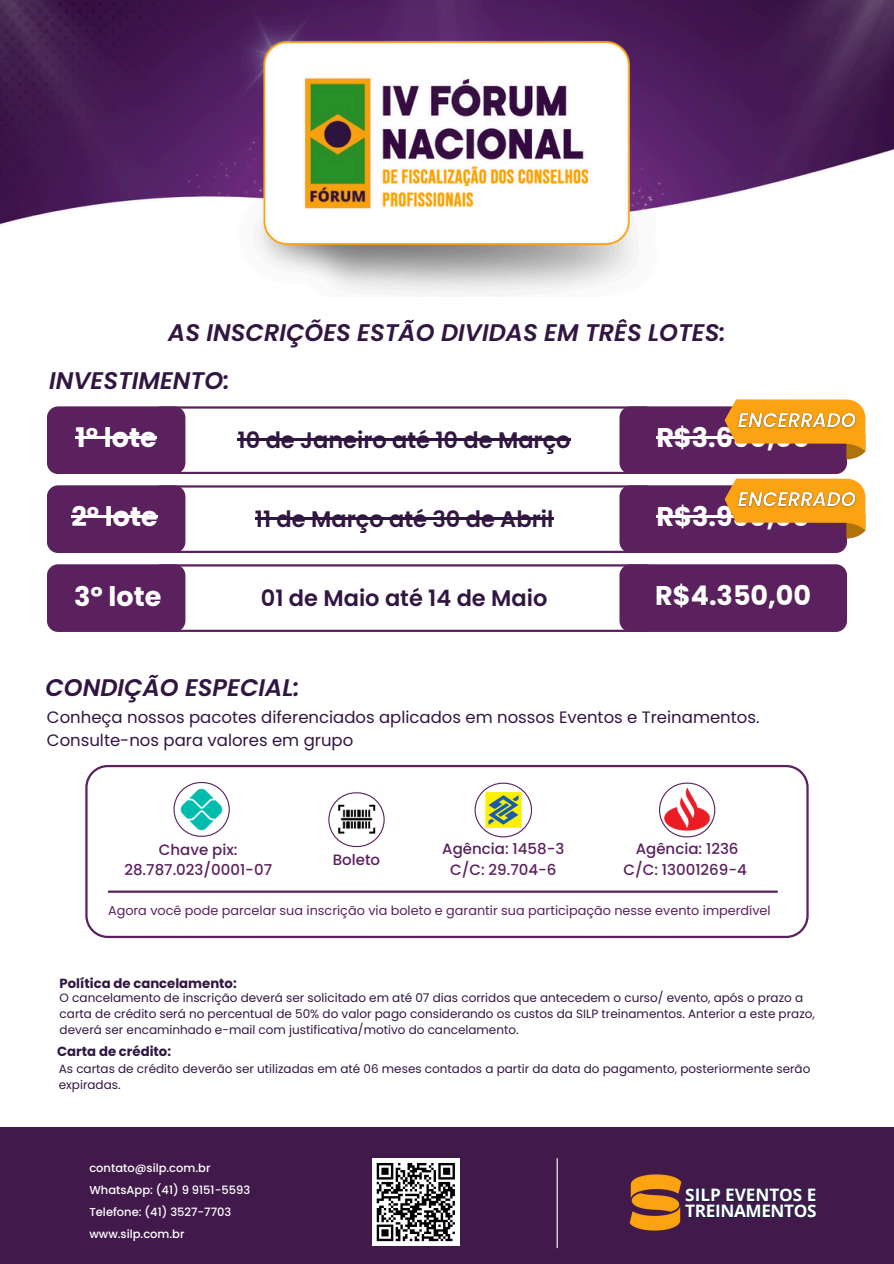
<style>
.page{position:relative;width:894px;height:1264px;background:#fff}
.page>*{position:absolute;margin:0;border:0;box-sizing:border-box;transform-origin:0 0}
.t1{font:700 27px "Poppins";color:#fff}
.t2{font:italic 600 24px "Poppins";color:#321642}
.t3{font:600 22.5px "Poppins";color:#321642}
.t4{font:700 17.25px/16.2px "Open Sans";letter-spacing:-.025em;color:#fff}
.t5{font:16.5px "Poppins";color:#321642}
.t6{font:500 15px "Poppins";color:#5b205e}
.t7{font:700 13.2px "Poppins";color:#321642}
.t8{font:12.75px "Poppins";color:#5b205e}
.t9{font:12px/16px "Poppins";color:#321642}
.t10{font:500 11.55px "Poppins";color:#fff}
</style>
<div class="page">
<div style="left:0;top:1127px;width:893px;height:136px;background:#411a4b"></div>
<hr style="left:556px;top:1158px;width:1px;height:90px;background:#fff">
<div style="left:372px;top:1158px;width:87px;height:87px;background:#fff"></div>
<svg style="left:376px;top:1163px;width:79px;height:79px"></svg>
<img style="left:629px;top:1174px;width:53px;height:56px">
<svg style="left:685px;top:1188px;width:131px;height:29px"></svg>
<svg style="left:177px;top:406px;width:450px;height:68px"></svg>
<div style="left:47px;top:406px;width:138px;height:68px;background:#5b205e;border-radius:11px"></div>
<div style="left:619px;top:406px;width:227px;height:68px;background:#5b205e;border-radius:11px"></div>
<hr style="left:656px;top:436px;width:154px;height:3px;background:#fff">
<hr style="left:237px;top:438px;width:333px;height:3px;background:#321642">
<hr style="left:76px;top:436px;width:81px;height:3px;background:#fff">
<svg style="left:177px;top:485px;width:450px;height:68px"></svg>
<div style="left:47px;top:485px;width:138px;height:68px;background:#5b205e;border-radius:11px"></div>
<div style="left:619px;top:485px;width:227px;height:68px;background:#5b205e;border-radius:11px"></div>
<hr style="left:656px;top:515px;width:153px;height:3px;background:#fff">
<hr style="left:255px;top:517px;width:298px;height:3px;background:#321642">
<hr style="left:71px;top:515px;width:87px;height:3px;background:#fff">
<svg style="left:177px;top:564px;width:450px;height:68px"></svg>
<div style="left:47px;top:564px;width:138px;height:68px;background:#5b205e;border-radius:11px"></div>
<div style="left:619px;top:564px;width:227px;height:68px;background:#5b205e;border-radius:11px"></div>
<img style="left:0;top:0;width:893px;height:292px">
<svg style="left:85px;top:765px;width:723px;height:173px"></svg>
<hr style="left:108px;top:890px;width:669px;height:2px;background:#5b205e">
<svg style="left:328px;top:792px;width:56px;height:55px"></svg>
<svg style="left:173px;top:782px;width:57px;height:54px"></svg>
<img style="left:178px;top:786px;width:46px;height:46px">
<svg style="left:474px;top:782px;width:58px;height:55px"></svg>
<svg style="left:658px;top:782px;width:57px;height:55px"></svg>
<img style="left:664px;top:786px;width:45px;height:45px">
<svg style="left:724px;top:399px;width:141px;height:60px"></svg>
<img style="left:733px;top:407px;width:127px;height:27px">
<svg style="left:724px;top:478px;width:141px;height:60px"></svg>
<img style="left:733px;top:486px;width:127px;height:27px">
<p class="t2" style="left:168px;top:316px;width:558px">AS INSCRIÇÕES ESTÃO DIVIDAS EM TRÊS LOTES:</p>
<h1 class="t2" style="left:49px;top:363px;width:182px">INVESTIMENTO:</h1>
<p class="t1" style="left:76px;top:418px;width:83px">1º lote</p>
<h3 class="t3" style="left:237px;top:424px;width:334px">10 de Janeiro até 10 de Março</h3>
<h3 class="t1" style="left:656px;top:418px;width:155px">R$3.690,00</h3>
<h1 class="t1" style="left:71px;top:497px;width:88px">2º lote</h1>
<h4 class="t3" style="left:255px;top:503px;width:300px">11 de Março até 30 de Abril</h4>
<h2 class="t1" style="left:656px;top:497px;width:155px">R$3.990,00</h2>
<h4 class="t1" style="left:74px;top:578px;width:89px">3º lote</h4>
<h2 class="t3" style="left:261px;top:582px;width:288px">01 de Maio até 14 de Maio</h2>
<p class="t1" style="left:655px;top:576px;width:157px">R$4.350,00</p>
<p class="t2" style="left:45px;top:670px;width:256px">CONDIÇÃO ESPECIAL:</p>
<p class="t5" style="left:47px;top:706px;width:713px">Conheça nossos pacotes diferenciados aplicados em nossos Eventos e Treinamentos.</p>
<p class="t5" style="left:47px;top:728px;width:308px">Consulte-nos para valores em grupo</p>
<p class="t6" style="left:635px;top:838px;width:104px">Agência: 1236</p>
<p class="t6" style="left:623px;top:858px;width:125px">C/C: 13001269-4</p>
<p class="t8" style="left:108px;top:901px;width:664px">Agora você pode parcelar sua inscrição via boleto e garantir sua participação nesse evento imperdível</p>
<p class="t6" style="left:442px;top:838px;width:124px">Agência: 1458-3</p>
<p class="t6" style="left:450px;top:858px;width:108px">C/C: 29.704-6</p>
<p class="t6" style="left:159px;top:839px;width:80px">Chave pix:</p>
<p class="t6" style="left:124px;top:859px;width:149px">28.787.023/0001-07</p>
<h1 class="t6" style="left:333px;top:849px;width:49px">Boleto</h1>
<p class="t7" style="left:60px;top:973px;width:179px">Política de cancelamento:</p>
<p class="t9" style="left:60px;top:989px;width:756px">O cancelamento de inscrição deverá ser solicitado em até 07 dias corridos que antecedem o curso/ evento, após o prazo a carta de crédito será no percentual de 50% do valor pago considerando os custos da SILP treinamentos. Anterior a este prazo, deverá ser encaminhado e-mail com justificativa/motivo do cancelamento.</p>
<p class="t7" style="left:57px;top:1042px;width:115px">Carta de crédito:</p>
<p class="t9" style="left:59px;top:1060px;width:753px">As cartas de crédito deverão ser utilizadas em até 06 meses contados a partir da data do pagamento, posteriormente serão expiradas.</p>
<p class="t10" style="left:89px;top:1160px;width:122px">contato@silp.com.br</p>
<p class="t10" style="left:89px;top:1182px;width:162px">WhatsApp: (41) 9 9151-5593</p>
<p class="t10" style="left:89px;top:1204px;width:143px">Telefone: (41) 3527-7703</p>
<p class="t10" style="left:89px;top:1226px;width:97px">www.silp.com.br</p>
<p class="t4" style="left:685px;top:1186px;width:133px">SILP EVENTOS E<br>TREINAMENTOS</p>
</div>
